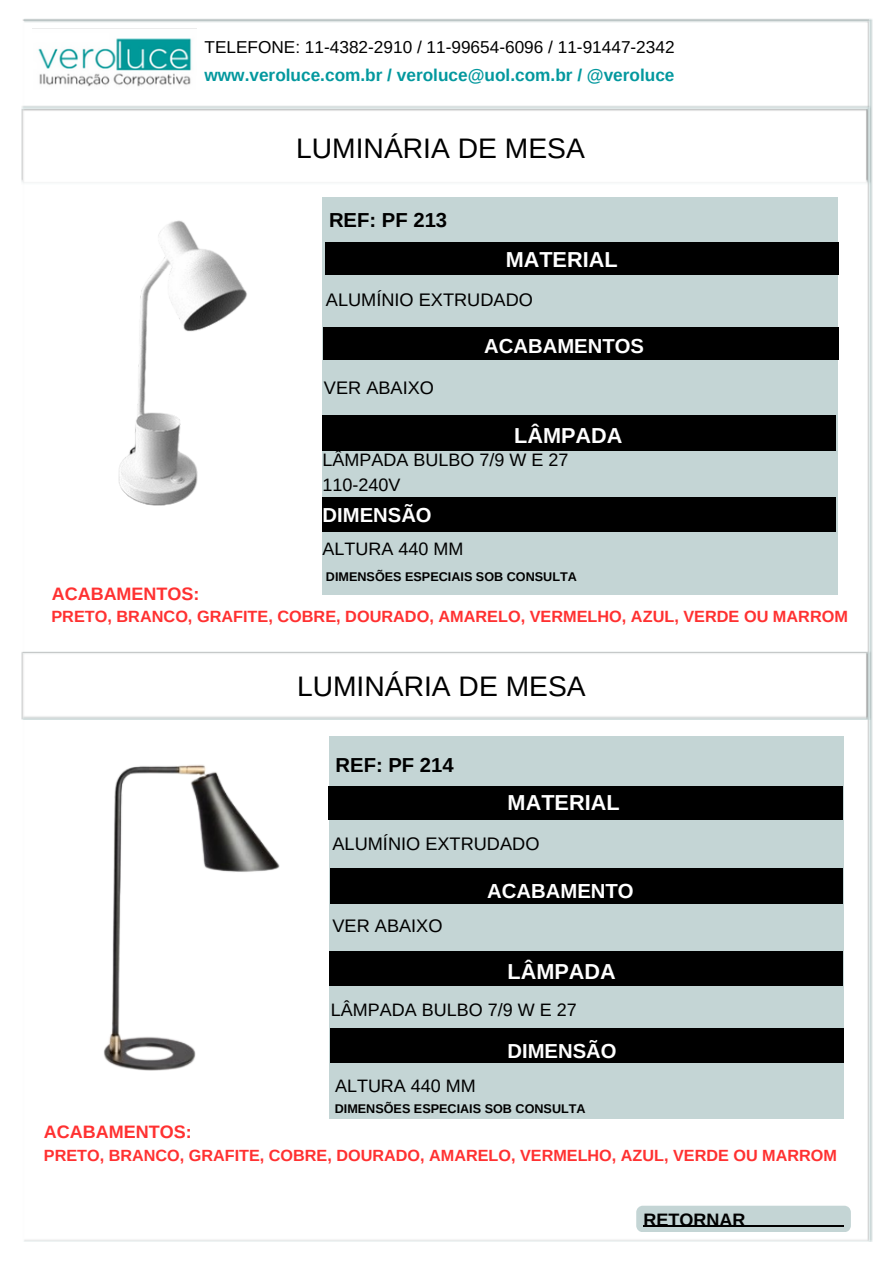
<style>
.page{position:relative;width:894px;height:1264px;background:#fff}
.page>*{position:absolute;margin:0;border:0;box-sizing:border-box;transform-origin:0 0}
.t1{font:28.2px "Arimo";color:#000}
.t2{font:700 21.6px "Arimo";color:#fff}
.t3{font:700 20.25px "Arimo";color:#fff}
.t4{font:700 20.25px "Arimo";color:#000}
.t5{font:18.15px "Arimo";color:#000}
.t6{font:18px/24.8px "Arimo";color:#000}
.t7{font:700 18px "Arimo";color:#ff3131}
.t8{font:700 18px "Arimo";color:#000}
.t9{font:17.25px/28.2px "Arimo";color:#000}
.t10{font:700 16.2px "Arimo";color:#ff3131}
.t11{font:700 12.6px "Arimo";color:#000}
.s1{font-weight:700;color:#03989e}
</style>
<div class="page">
<img style="left:23px;top:18px;width:849px;height:1223px">
<img style="left:33px;top:28px;width:163px;height:61px">
<img style="left:21px;top:105px;width:849px;height:80px">
<img style="left:21px;top:651px;width:849px;height:69px">
<div style="left:329px;top:736px;width:514px;height:382px;background:#c4d5d5"></div>
<div style="left:329px;top:787px;width:513px;height:32px;background:#000"></div>
<div style="left:330px;top:868px;width:512px;height:35px;background:#000"></div>
<div style="left:329px;top:951px;width:513px;height:34px;background:#000"></div>
<img style="left:56px;top:738px;width:253px;height:361px">
<div style="left:322px;top:198px;width:515px;height:396px;background:#c4d5d5"></div>
<div style="left:326px;top:242px;width:511px;height:33px;background:#000"></div>
<div style="left:324px;top:328px;width:514px;height:32px;background:#000"></div>
<div style="left:322px;top:416px;width:513px;height:34px;background:#000"></div>
<div style="left:330px;top:1028px;width:513px;height:35px;background:#000"></div>
<svg style="left:628px;top:1198px;width:230px;height:41px"></svg>
<svg style="left:634px;top:1216px;width:218px;height:18px;fill:#c4d5d5"></svg>
<img style="left:29px;top:199px;width:271px;height:362px">
<div style="left:322px;top:497px;width:513px;height:34px;background:#000"></div>
<h3 class="t9" style="left:204px;top:33px;width:471px">TELEFONE: 11-4382-2910 / 11-99654-6096 / 11-91447-2342 <span class="s1">www.veroluce.com.br / veroluce@uol.com.br / @veroluce</span></h3>
<h4 class="t1" style="left:296px;top:132px;width:290px">LUMINÁRIA DE MESA</h4>
<h4 class="t4" style="left:329px;top:209px;width:120px">REF: PF 213</h4>
<h3 class="t2" style="left:505px;top:247px;width:113px">MATERIAL</h3>
<h2 class="t5" style="left:326px;top:289px;width:208px">ALUMÍNIO EXTRUDADO</h2>
<h4 class="t5" style="left:324px;top:378px;width:111px">VER ABAIXO</h4>
<h4 class="t3" style="left:484px;top:335px;width:161px">ACABAMENTOS</h4>
<h6 class="t2" style="left:514px;top:424px;width:110px">LÂMPADA</h6>
<p class="t6" style="left:322px;top:447px;width:247px">LÂMPADA BULBO 7/9 W E 27<br>110-240V</p>
<h2 class="t3" style="left:322px;top:504px;width:111px">DIMENSÃO</h2>
<h4 class="t6" style="left:322px;top:536px;width:142px">ALTURA 440 MM</h4>
<h2 class="t7" style="left:52px;top:583px;width:149px">ACABAMENTOS:</h2>
<h3 class="t11" style="left:326px;top:569px;width:252px">DIMENSÕES ESPECIAIS SOB CONSULTA</h3>
<h4 class="t10" style="left:51px;top:607px;width:797px">PRETO, BRANCO, GRAFITE, COBRE, DOURADO, AMARELO, VERMELHO, AZUL, VERDE OU MARROM</h4>
<h2 class="t1" style="left:297px;top:670px;width:290px">LUMINÁRIA DE MESA</h2>
<h4 class="t4" style="left:335px;top:753px;width:120px">REF: PF 214</h4>
<p class="t2" style="left:507px;top:790px;width:113px">MATERIAL</p>
<h2 class="t5" style="left:332px;top:833px;width:208px">ALUMÍNIO EXTRUDADO</h2>
<h2 class="t5" style="left:332px;top:915px;width:111px">VER ABAIXO</h2>
<p class="t3" style="left:487px;top:879px;width:148px">ACABAMENTO</p>
<p class="t2" style="left:507px;top:959px;width:110px">LÂMPADA</p>
<h6 class="t6" style="left:331px;top:997px;width:247px">LÂMPADA BULBO 7/9 W E 27</h6>
<p class="t6" style="left:335px;top:1073px;width:142px">ALTURA 440 MM</p>
<h2 class="t3" style="left:507px;top:1039px;width:111px">DIMENSÃO</h2>
<h2 class="t7" style="left:44px;top:1121px;width:149px">ACABAMENTOS:</h2>
<p class="t11" style="left:334px;top:1101px;width:252px">DIMENSÕES ESPECIAIS SOB CONSULTA</p>
<h2 class="t10" style="left:44px;top:1146px;width:794px">PRETO, BRANCO, GRAFITE, COBRE, DOURADO, AMARELO, VERMELHO, AZUL, VERDE OU MARROM</h2>
<h2 class="t8" style="left:643px;top:1209px;width:103px">RETORNAR</h2>
</div>
